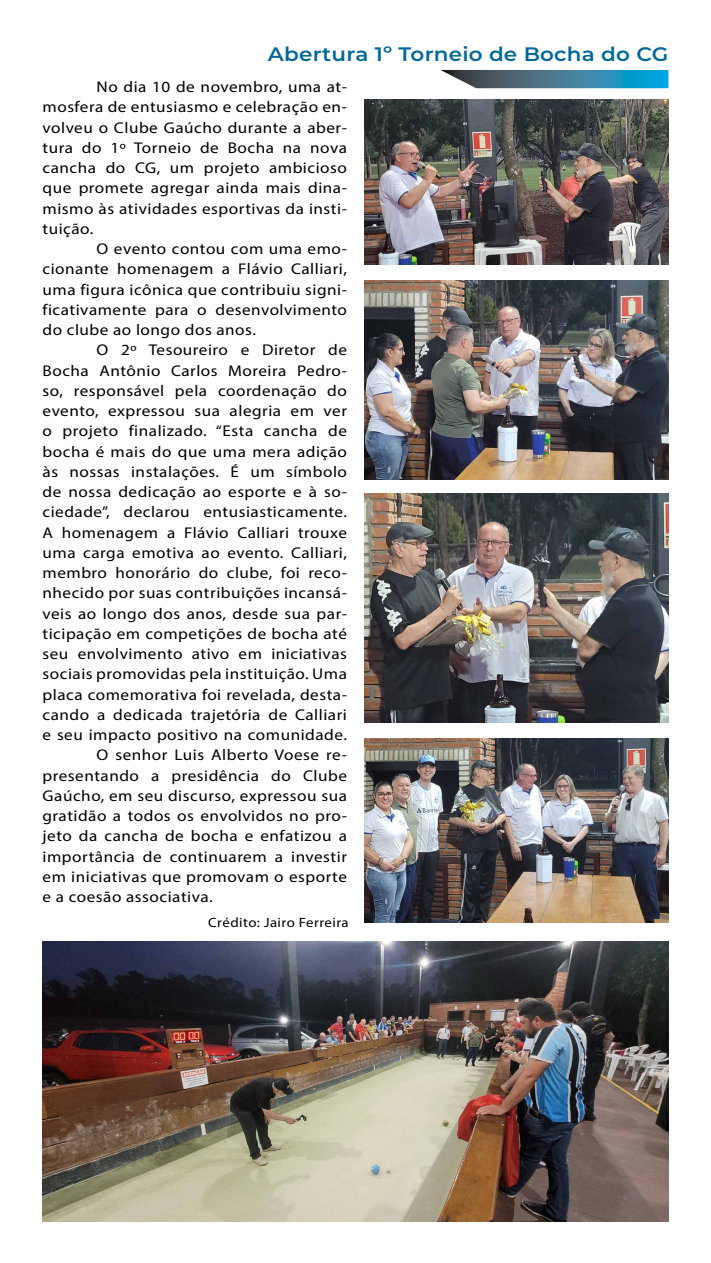
<style>
.page{position:relative;width:711px;height:1263px;background:#fff}
.page>*{position:absolute;margin:0;border:0;box-sizing:border-box;transform-origin:0 0}
.t1{font:600 19.5px "Montserrat";letter-spacing:.01em;color:#00689a;scale:1.1 1}
.t2{font:15.6px/20.2px "Myriad Pro";letter-spacing:.03em;color:#000;text-align:justify;scale:1.1 1}
.t3{font:13.5px "Myriad Pro";letter-spacing:.03em;color:#000;scale:1.1 1}
</style>
<div class="page">
<svg style="left:440px;top:70px;width:228px;height:18px;background:#44839d"></svg>
<img style="left:364px;top:99px;width:304px;height:165px">
<img style="left:364px;top:280px;width:304px;height:199px">
<img style="left:364px;top:494px;width:304px;height:228px">
<img style="left:364px;top:738px;width:304px;height:184px">
<img style="left:43px;top:941px;width:625px;height:280px">
<p class="t1" style="left:268px;top:41px;width:365px">Abertura 1º Torneio de Bocha do CG</p>
<p class="t2" style="left:43px;top:76px;width:278px;text-indent:54px">No dia 10 de novembro, uma at&shy;mosfera de entusiasmo e celebração en&shy;volveu o Clube Gaúcho durante a aber&shy;tura do 1º Torneio de Bocha na nova cancha do CG, um projeto ambicioso que promete agregar ainda mais dina&shy;mismo às atividades esportivas da insti&shy;tuição.</p>
<p class="t2" style="left:43px;top:238px;width:278px;text-indent:54px">O evento contou com uma emo&shy;cionante homenagem a Flávio Calliari, uma figura icônica que contribuiu signi&shy;ficativamente para o desenvolvimento do clube ao longo dos anos.</p>
<p class="t2" style="left:97px;top:340px;width:229px">O 2º Tesoureiro e Diretor de</p>
<p class="t2" style="left:43px;top:360px;width:278px">Bocha Antônio Carlos Moreira Pedro-</p>
<p class="t2" style="left:43px;top:380px;width:278px">so, responsável pela coordenação do</p>
<p class="t2" style="left:43px;top:400px;width:278px">evento, expressou sua alegria em ver</p>
<p class="t2" style="left:43px;top:421px;width:278px">o projeto finalizado. “Esta cancha de</p>
<p class="t2" style="left:43px;top:441px;width:278px">bocha é mais do que uma mera adição</p>
<p class="t2" style="left:43px;top:461px;width:278px">às nossas instalações. É um símbolo</p>
<p class="t2" style="left:43px;top:481px;width:278px">de nossa dedicação ao esporte e à so-</p>
<p class="t2" style="left:43px;top:502px;width:278px">ciedade”, declarou entusiasticamente.</p>
<p class="t2" style="left:43px;top:522px;width:278px">A homenagem a Flávio Calliari trouxe</p>
<p class="t2" style="left:43px;top:542px;width:278px">uma carga emotiva ao evento. Calliari,</p>
<p class="t2" style="left:43px;top:562px;width:278px">membro honorário do clube, foi reco-</p>
<p class="t2" style="left:43px;top:583px;width:278px">nhecido por suas contribuições incansá-</p>
<p class="t2" style="left:43px;top:603px;width:278px">veis ao longo dos anos, desde sua par-</p>
<p class="t2" style="left:43px;top:623px;width:278px">ticipação em competições de bocha até</p>
<p class="t2" style="left:43px;top:643px;width:278px">seu envolvimento ativo em iniciativas</p>
<p class="t2" style="left:43px;top:664px;width:278px">sociais promovidas pela instituição. Uma</p>
<p class="t2" style="left:43px;top:684px;width:278px">placa comemorativa foi revelada, desta-</p>
<p class="t2" style="left:43px;top:704px;width:278px">cando a dedicada trajetória de Calliari</p>
<p class="t2" style="left:43px;top:724px;width:278px">e seu impacto positivo na comunidade.</p>
<p class="t2" style="left:97px;top:745px;width:229px">O senhor Luis Alberto Voese re-</p>
<p class="t2" style="left:43px;top:765px;width:278px">presentando a presidência do Clube</p>
<p class="t2" style="left:43px;top:785px;width:278px">Gaúcho, em seu discurso, expressou sua</p>
<p class="t2" style="left:43px;top:805px;width:278px">gratidão a todos os envolvidos no pro-</p>
<p class="t2" style="left:43px;top:826px;width:278px">jeto da cancha de bocha e enfatizou a</p>
<p class="t2" style="left:43px;top:846px;width:278px">importância de continuarem a investir</p>
<p class="t2" style="left:43px;top:866px;width:278px">em iniciativas que promovam o esporte</p>
<p class="t2" style="left:43px;top:886px;width:156px">e a coesão associativa.</p>
<p class="t3" style="left:208px;top:914px;width:129px">Crédito: Jairo Ferreira</p>
</div>
